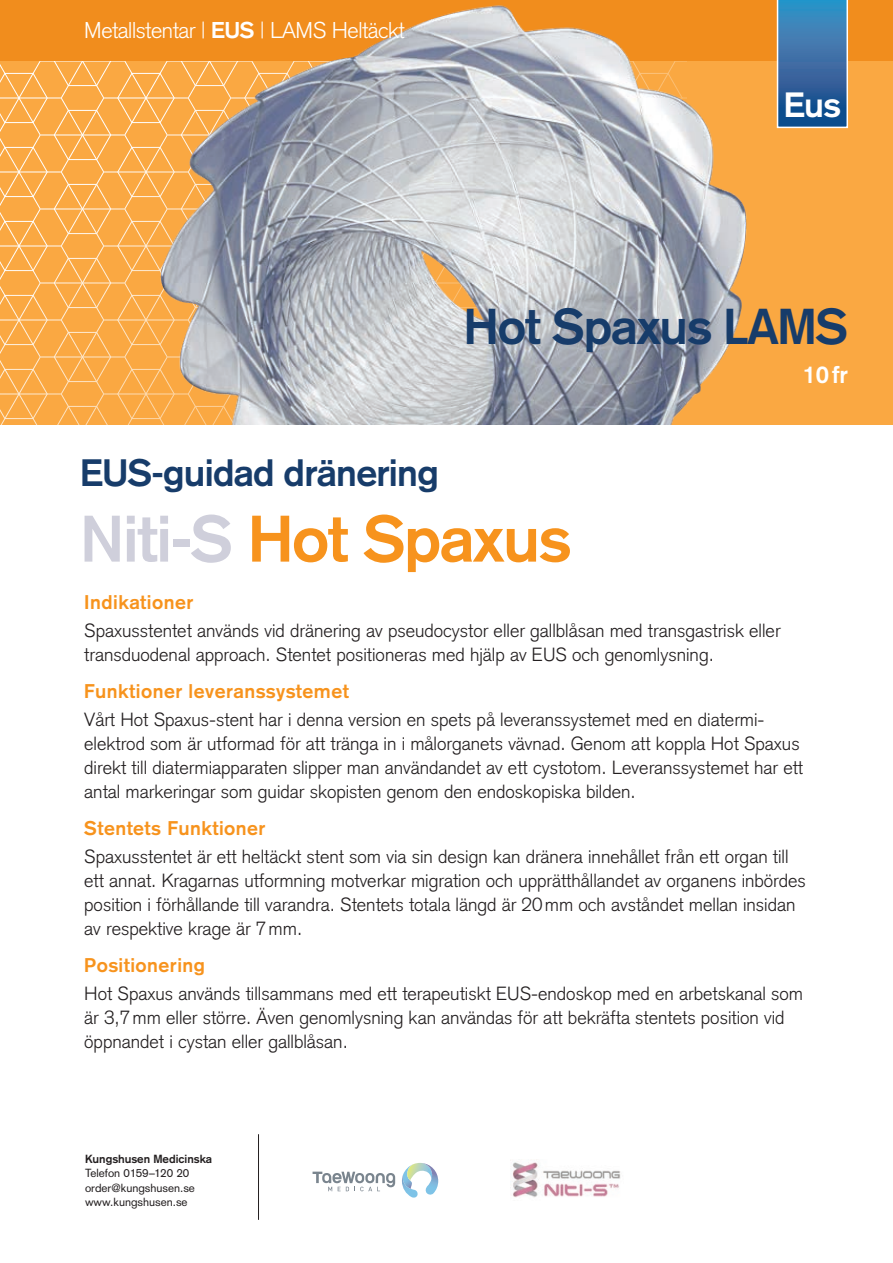
<style>
.page{position:relative;width:893px;height:1263px;background:#fff}
.page>*{position:absolute;margin:0;border:0;box-sizing:border-box;transform-origin:0 0}
.Rubrik_produkt{font:700 64.5px "Akzidenz Grotesk";letter-spacing:-.02em;color:#f7931d}
.Hero_H1{font:700 49.5px "Akzidenz Grotesk";letter-spacing:-.02em;color:#173c6a}
.Produktrubrik_intro{font:700 37.5px "Akzidenz Grotesk";letter-spacing:-.02em;color:#173c6a}
.Rubrik_produkt-2{font:700 34.5px "Akzidenz Grotesk";color:#fff}
.Hero_H2{font:700 24px "Akzidenz Grotesk";color:#fff}
.Rubrik_Produkt_Orang{font:300 22.5px "Akzidenz Grotesk";letter-spacing:-.02em;color:#fff}
.Produkt_H2{font:700 19.5px "Akzidenz Grotesk";letter-spacing:.025em;color:#f7931d}
.Brödtext{font:300 18.75px/24px "Akzidenz Grotesk";color:#231f20}
.t1{font:11.55px/14.2px "Akzidenz Grotesk";color:#231f20}
.t2{font:700 11.55px "Akzidenz Grotesk";color:#231f20}
.s1{font-weight:700}
.s2{color:#cfcfdb}
</style>
<div class="page">
<div style="left:0;top:0;width:893px;height:425px;background:#faa842"></div>
<svg style="left:0;top:60px;width:81px;height:365px"></svg>
<div style="left:0;top:0;width:893px;height:60px;background:#f18d1d"></div>
<svg style="left:825px;top:0;width:23px;height:128px;background:#3e77ac"></svg>
<img style="left:81px;top:0;width:744px;height:425px">
<svg style="left:313px;top:1171px;width:82px;height:20px"></svg>
<svg style="left:402px;top:1163px;width:36px;height:35px"></svg>
<img style="left:512px;top:1161px;width:109px;height:37px">
<hr style="left:258px;top:1134px;width:1px;height:86px;background:#231f20">
<p class="Rubrik_Produkt_Orang" style="left:84px;top:17px;width:322px">Metallstentar | <span class="s1">EUS</span> | LAMS Heltäckt</p>
<p class="Rubrik_produkt-2" style="left:784px;top:84px;width:58px">Eus</p>
<p class="Hero_H1" style="left:464px;top:297px;width:386px">Hot Spaxus LAMS</p>
<p class="Hero_H2" style="left:802px;top:360px;width:47px">10fr</p>
<p class="Produktrubrik_intro" style="left:80px;top:451px;width:360px">EUS-guidad dränering</p>
<p class="Rubrik_produkt" style="left:80px;top:501px;width:492px"><span class="s2">Niti-S</span> Hot Spaxus</p>
<p class="Produkt_H2" style="left:84px;top:590px;width:111px">Indikationer</p>
<p class="Brödtext" style="left:84px;top:619px;width:698px">Spaxusstentet används vid dränering av pseudocystor eller gallblåsan med transgastrisk eller transduodenal approach. Stentet positioneras med hjälp av EUS och genomlysning.</p>
<p class="Produkt_H2" style="left:84px;top:679px;width:266px">Funktioner leveranssystemet</p>
<p class="Brödtext" style="left:84px;top:708px;width:720px">Vårt Hot Spaxus-stent har i denna version en spets på leveranssystemet med en diatermi&shy;elektrod som är utformad för att tränga in i målorganets vävnad. Genom att koppla Hot Spaxus direkt till diatermiapparaten slipper man användandet av ett cystotom. Leveranssystemet har ett antal markeringar som guidar skopisten genom den endoskopiska bilden.</p>
<p class="Produkt_H2" style="left:84px;top:816px;width:183px">Stentets Funktioner</p>
<p class="Brödtext" style="left:84px;top:845px;width:723px">Spaxusstentet är ett heltäckt stent som via sin design kan dränera innehållet från ett organ till ett annat. Kragarnas utformning motverkar migration och upprätthållandet av organens inbördes position i förhållande till varandra. Stentets totala längd är 20mm och avståndet mellan insidan av respektive krage är 7mm.</p>
<p class="Produkt_H2" style="left:84px;top:953px;width:122px">Positionering</p>
<p class="Brödtext" style="left:84px;top:982px;width:720px">Hot Spaxus används tillsammans med ett terapeutiskt EUS-endoskop med en arbetskanal som är 3,7mm eller större. Även genomlysning kan användas för att bekräfta stentets position vid öppnandet i cystan eller gallblåsan.</p>
<p class="t2" style="left:85px;top:1152px;width:129px">Kungshusen Medicinska</p>
<p class="t1" style="left:85px;top:1166px;width:111px">Telefon 0159–120 20 order@kungshusen.se www.kungshusen.se</p>
</div>
